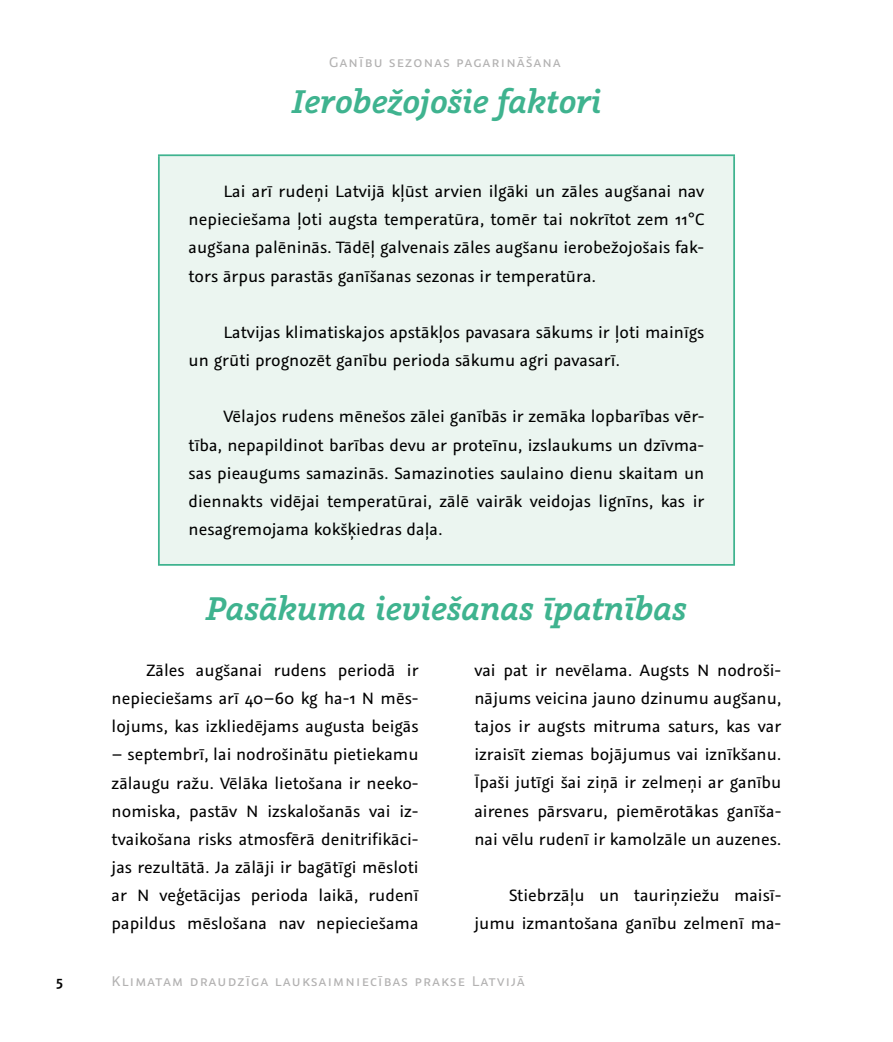
<style>
.page{position:relative;width:893px;height:1042px;background:#fff}
.page>*{position:absolute;margin:0;border:0;box-sizing:border-box;transform-origin:0 0}
.t1{font:italic 600 36.75px "Graublau Slab";letter-spacing:-.01em;color:#3fb38f}
.t2{font:18.38px/28.2px "Graublau Sans";color:#000;text-align:justify}
.t3{font:15.75px "Graublau Sans";letter-spacing:.08em;color:#b3b2b2}
.t4{font:600 15.75px "Graublau Sans";color:#000}
</style>
<div class="page">
<div style="left:159px;top:155px;width:575px;height:410px;background:#ebf5f0"></div>
<hr style="left:158px;top:154px;width:577px;height:2px;background:#3fb38f">
<hr style="left:158px;top:156px;width:2px;height:408px;background:#3fb38f">
<hr style="left:733px;top:156px;width:2px;height:408px;background:#3fb38f">
<hr style="left:158px;top:564px;width:577px;height:2px;background:#3fb38f">
<p class="t3" style="left:329px;top:53px;width:233px">Ganību sezonas pagarināšana</p>
<h1 class="t1" style="left:292px;top:79px;width:311px">Ierobežojošie faktori</h1>
<p class="t2" style="left:189px;top:177px;width:517px;text-indent:35px">Lai arī rudeņi Latvijā kļūst arvien ilgāki un zāles augšanai nav nepieciešama ļoti augsta temperatūra, tomēr tai nokrītot zem 11°C augšana palēninās. Tādēļ galvenais zāles augšanu ierobežojošais fak&shy;tors ārpus parastās ganīšanas sezonas ir temperatūra.</p>
<p class="t2" style="left:189px;top:318px;width:517px;text-indent:35px">Latvijas klimatiskajos apstākļos pavasara sākums ir ļoti mainīgs un grūti prognozēt ganību perioda sākumu agri pavasarī.</p>
<p class="t2" style="left:189px;top:402px;width:517px;text-indent:35px">Vēlajos rudens mēnešos zālei ganībās ir zemāka lopbarības vēr&shy;tība, nepapildinot barības devu ar proteīnu, izslaukums un dzīvma&shy;sas pieaugums samazinās. Samazinoties saulaino dienu skaitam un diennakts vidējai temperatūrai, zālē vairāk veidojas lignīns, kas ir nesagremojama kokšķiedras daļa.</p>
<h1 class="t1" style="left:206px;top:586px;width:483px">Pasākuma ieviešanas īpatnības</h1>
<p class="t2" style="left:112px;top:656px;width:308px;text-indent:35px">Zāles augšanai rudens periodā ir nepieciešams arī 40–60 kg ha-1 N mēs&shy;lojums, kas izkliedējams augusta beigās</p>
<p class="t2" style="left:112px;top:740px;width:308px">– septembrī, lai nodrošinātu pietiekamu zālaugu ražu. Vēlāka lietošana ir neeko&shy;nomiska, pastāv N izskalošanās vai iz&shy;tvaikošana risks atmosfērā denitrifikāci&shy;jas rezultātā. Ja zālāji ir bagātīgi mēsloti ar N veģetācijas perioda laikā, rudenī papildus mēslošana nav nepieciešama</p>
<p class="t2" style="left:474px;top:656px;width:308px">vai pat ir nevēlama. Augsts N nodroši&shy;nājums veicina jauno dzinumu augšanu, tajos ir augsts mitruma saturs, kas var izraisīt ziemas bojājumus vai iznīkšanu.<br>Īpaši jutīgi šai ziņā ir zelmeņi ar ganību airenes pārsvaru, piemērotākas ganīša&shy;nai vēlu rudenī ir kamolzāle un auzenes.</p>
<p class="t2" style="left:474px;top:881px;width:308px;text-align:right">Stiebrzāļu un tauriņziežu maisī&shy;jumu izmantošana ganību zelmenī ma-</p>
<p class="t4" style="left:56px;top:971px;width:8px">5</p>
<p class="t3" style="left:112px;top:971px;width:414px">Klimatam draudzīga lauksaimniecības prakse Latvijā</p>
</div>
